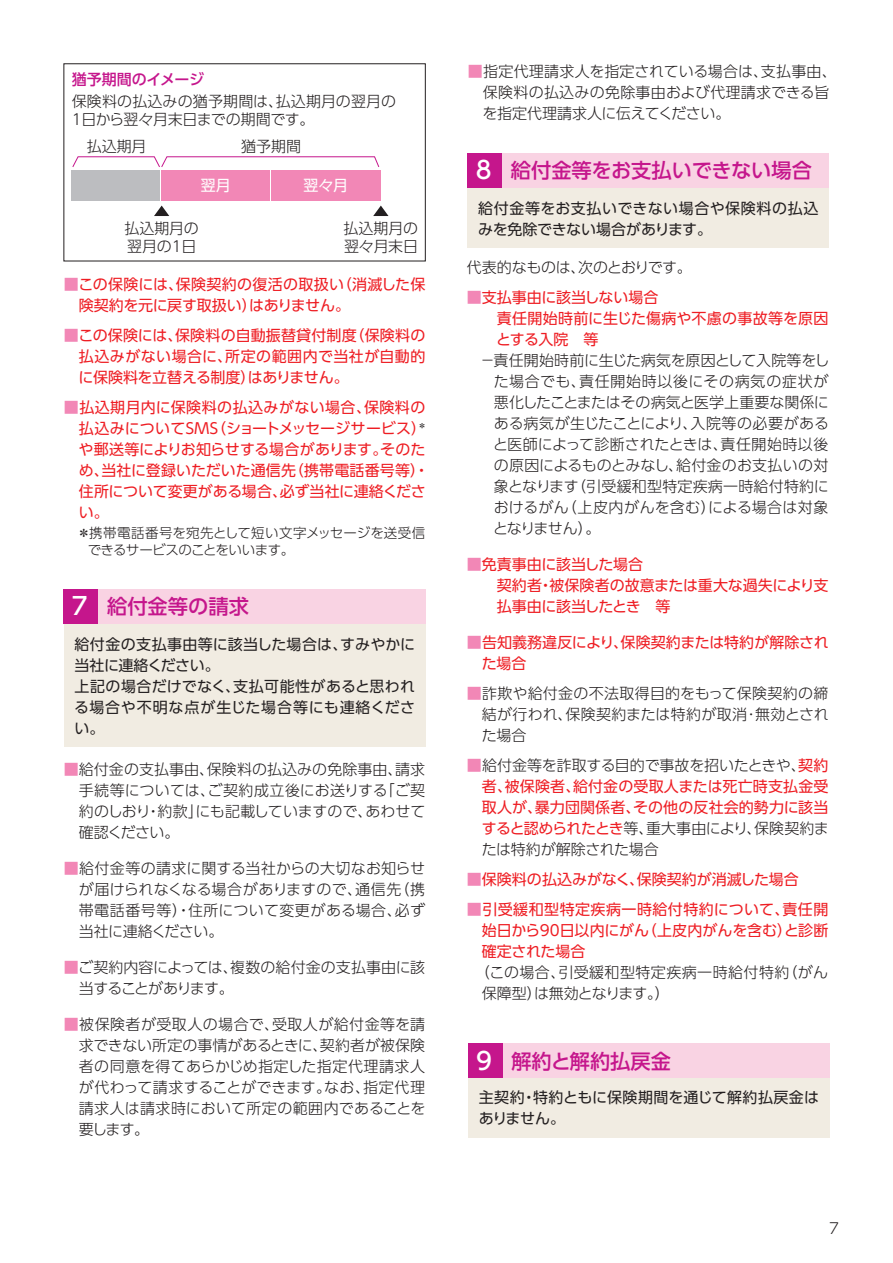
<style>
.page{position:relative;width:893px;height:1263px;background:#fff}
.page>*{position:absolute;margin:0;border:0;box-sizing:border-box;transform-origin:0 0}
.t1{font:500 20.25px "UD Shin Go Pro";color:#c5168c}
.t2{font:300 15px/21px "UD Shin Go Pro";color:#231f20;text-align:justify}
.t3{font:15px/21px "UD Shin Go Pro";color:#ee1d23}
.t4{font:15px/21px "UD Shin Go Pro";letter-spacing:.015em;color:#231f20}
.t5{font:300 15px/21px "UD Shin Go Pro";letter-spacing:.03em;color:#231f20}
.t6{font:300 15px "UD Shin Go Pro";letter-spacing:-.025em;color:#231f20}
.t7{font:500 15px "UD Shin Go Pro";letter-spacing:-.01em;color:#c5168c}
.t8{font:15px "UD Shin Go Pro";color:#fff}
.t9{font:300 13.5px/16.5px "UD Shin Go Pro";color:#231f20}
.s1{font-weight:300;color:#f287b6}
.s2{font-size:24px;color:#fff}
.s3{color:#f287b6}
.s4{font-weight:300;color:#231f20}
</style>
<div class="page">
<div style="left:468px;top:154px;width:361px;height:94px;background:#f1ece2"></div>
<div style="left:468px;top:154px;width:361px;height:34px;background:#f9d3e3"></div>
<div style="left:468px;top:154px;width:34px;height:34px;background:#c5168c"></div>
<div style="left:64px;top:589px;width:361px;height:158px;background:#f1ece2"></div>
<div style="left:64px;top:589px;width:361px;height:34px;background:#f9d3e3"></div>
<div style="left:64px;top:589px;width:34px;height:34px;background:#c5168c"></div>
<div style="left:468px;top:1044px;width:362px;height:94px;background:#f1ece2"></div>
<div style="left:468px;top:1044px;width:362px;height:34px;background:#f9d3e3"></div>
<div style="left:468px;top:1044px;width:34px;height:34px;background:#c5168c"></div>
<div style="left:72px;top:170px;width:88px;height:31px;background:#bcbdc0"></div>
<svg style="left:72px;top:156px;width:308px;height:11px"></svg>
<div style="left:161px;top:170px;width:109px;height:31px;background:#f287b6"></div>
<div style="left:272px;top:170px;width:109px;height:31px;background:#f287b6"></div>
<svg style="left:154px;top:206px;width:15px;height:10px"></svg>
<svg style="left:373px;top:206px;width:15px;height:10px"></svg>
<div style="left:63px;top:63px;width:363px;height:198px;border:1px solid #231f20"></div>
<p class="t7" style="left:72px;top:67px;width:134px">猶予期間のイメージ</p>
<p class="t2" style="left:72px;top:92px;width:326px;line-height:18px">保険料の払込みの猶予期間は、払込期月の翌月の<br>1日から翌々月末日までの期間です。</p>
<p class="t2" style="left:87px;top:136px;width:61px">払込期月</p>
<p class="t2" style="left:241px;top:136px;width:61px">猶予期間</p>
<p class="t8" style="left:201px;top:173px;width:31px">翌月</p>
<p class="t8" style="left:304px;top:173px;width:46px">翌々月</p>
<p class="t2" style="left:124px;top:219px;width:76px;line-height:18px">払込期月の翌月の1日</p>
<p class="t2" style="left:344px;top:219px;width:76px;line-height:18px">払込期月の翌々月末日</p>
<p class="t3" style="left:79px;top:274px;width:348px;text-indent:-15px"><span class="s1">■</span>この保険には、保険契約の復活の取扱い（消滅した保険契約を元に戻す取扱い）はありません。</p>
<p class="t3" style="left:78px;top:325px;width:348px;text-align:justify;text-indent:-15px"><span class="s1">■</span>この保険には、保険料の自動振替貸付制度（保険料の払込みがない場合に、所定の範囲内で当社が自動的に保険料を立替える制度）はありません。</p>
<p class="t3" style="left:79px;top:397px;width:352px;text-indent:-15px"><span class="s1">■</span>払込期月内に保険料の払込みがない場合、保険料の払込みについてSMS（ショートメッセージサービス）<sup>＊</sup>や郵送等によりお知らせする場合があります。そのため、当社に登録いただいた通信先（携帯電話番号等）・住所について変更がある場合、必ず当社に連絡ください。</p>
<p class="t9" style="left:88px;top:524px;width:339px;text-indent:-11px">＊携帯電話番号を宛先として短い文字メッセージを送受信できるサービスのことをいいます。</p>
<h1 class="t1" style="left:72px;top:590px;width:179px"><span class="s2">7</span> 給付金等の請求</h1>
<p class="t4" style="left:74px;top:633px;width:343px">給付金の支払事由等に該当した場合は、すみやかに当社に連絡ください。<br>上記の場合だけでなく、支払可能性があると思われる場合や不明な点が生じた場合等にも連絡ください。</p>
<p class="t2" style="left:79px;top:758px;width:348px;text-indent:-15px"><span class="s3">■</span>給付金の支払事由、保険料の払込みの免除事由、請求手続等については、ご契約成立後にお送りする「ご契約のしおり・約款」にも記載していますので、あわせて確認ください。</p>
<p class="t2" style="left:79px;top:857px;width:348px;text-indent:-15px"><span class="s3">■</span>給付金等の請求に関する当社からの大切なお知らせが届けられなくなる場合がありますので、通信先（携帯電話番号等）・住所について変更がある場合、必ず当社に連絡ください。</p>
<p class="t2" style="left:79px;top:956px;width:348px;text-indent:-15px"><span class="s3">■</span>ご契約内容によっては、複数の給付金の支払事由に該当することがあります。</p>
<p class="t2" style="left:79px;top:1013px;width:348px;text-indent:-15px"><span class="s3">■</span>被保険者が受取人の場合で、受取人が給付金等を請求できない所定の事情があるときに、契約者が被保険者の同意を得てあらかじめ指定した指定代理請求人が代わって請求することができます。なお、指定代理請求人は請求時において所定の範囲内であることを要します。</p>
<p class="t2" style="left:482px;top:60px;width:356px;text-align:left;text-indent:-15px"><span class="s3">■</span>指定代理請求人を指定されている場合は、支払事由、保険料の払込みの免除事由および代理請求できる旨を指定代理請求人に伝えてください。</p>
<h1 class="t1" style="left:476px;top:154px;width:338px"><span class="s2">8</span> 給付金等をお支払いできない場合</h1>
<p class="t4" style="left:478px;top:197px;width:342px">給付金等をお支払いできない場合や保険料の払込みを免除できない場合があります。</p>
<p class="t6" style="left:467px;top:255px;width:227px">代表的なものは、次のとおりです。</p>
<p class="t3" style="left:496px;top:286px;width:334px;text-indent:-29px"><span class="s1">■</span>支払事由に該当しない場合<br>責任開始時前に生じた傷病や不慮の事故等を原因とする入院　等</p>
<p class="t2" style="left:493px;top:349px;width:338px;text-indent:-13px">－責任開始時前に生じた病気を原因として入院等をした場合でも、責任開始時以後にその病気の症状が悪化したことまたはその病気と医学上重要な関係にある病気が生じたことにより、入院等の必要があると医師によって診断されたときは、責任開始時以後の原因によるものとみなし、給付金のお支払いの対象となります（引受緩和型特定疾病一時給付特約におけるがん（上皮内がんを含む）による場合は対象となりません）。</p>
<p class="t3" style="left:497px;top:553px;width:333px;text-indent:-30px"><span class="s1">■</span>免責事由に該当した場合<br>契約者・被保険者の故意または重大な過失により支払事由に該当したとき　等</p>
<p class="t3" style="left:482px;top:631px;width:349px;text-indent:-15px"><span class="s1">■</span>告知義務違反により、保険契約または特約が解除された場合</p>
<p class="t2" style="left:482px;top:682px;width:349px;text-indent:-15px"><span class="s3">■</span>詐欺や給付金の不法取得目的をもって保険契約の締結が行われ、保険契約または特約が取消･無効とされた場合</p>
<p class="t3" style="left:482px;top:754px;width:349px;text-align:justify;text-indent:-15px"><span class="s1">■</span><span class="s4">給付金等を詐取する目的で事故を招いたときや、</span>契約者、被保険者、給付金の受取人または死亡時支払金受取人が、暴力団関係者、その他の反社会的勢力に該当すると認められたとき<span class="s4">等、重大事由により、保険契約または特約が解除された場合</span></p>
<p class="t3" style="left:467px;top:868px;width:333px"><span class="s1">■</span>保険料の払込みがなく、保険契約が消滅した場合</p>
<p class="t3" style="left:482px;top:898px;width:348px;text-align:justify;text-indent:-15px"><span class="s1">■</span>引受緩和型特定疾病一時給付特約について、責任開始日から90日以内にがん（上皮内がんを含む）と診断確定された場合</p>
<p class="t5" style="left:482px;top:961px;width:348px;text-indent:-15px">　（この場合、引受緩和型特定疾病一時給付特約（がん保障型）は無効となります。）</p>
<h1 class="t1" style="left:476px;top:1044px;width:196px"><span class="s2">9</span> 解約と解約払戻金</h1>
<p class="t4" style="left:479px;top:1087px;width:342px">主契約・特約ともに保険期間を通じて解約払戻金はありません。</p>
<p class="t2" style="left:829px;top:1217px;width:11px">7</p>
</div>
